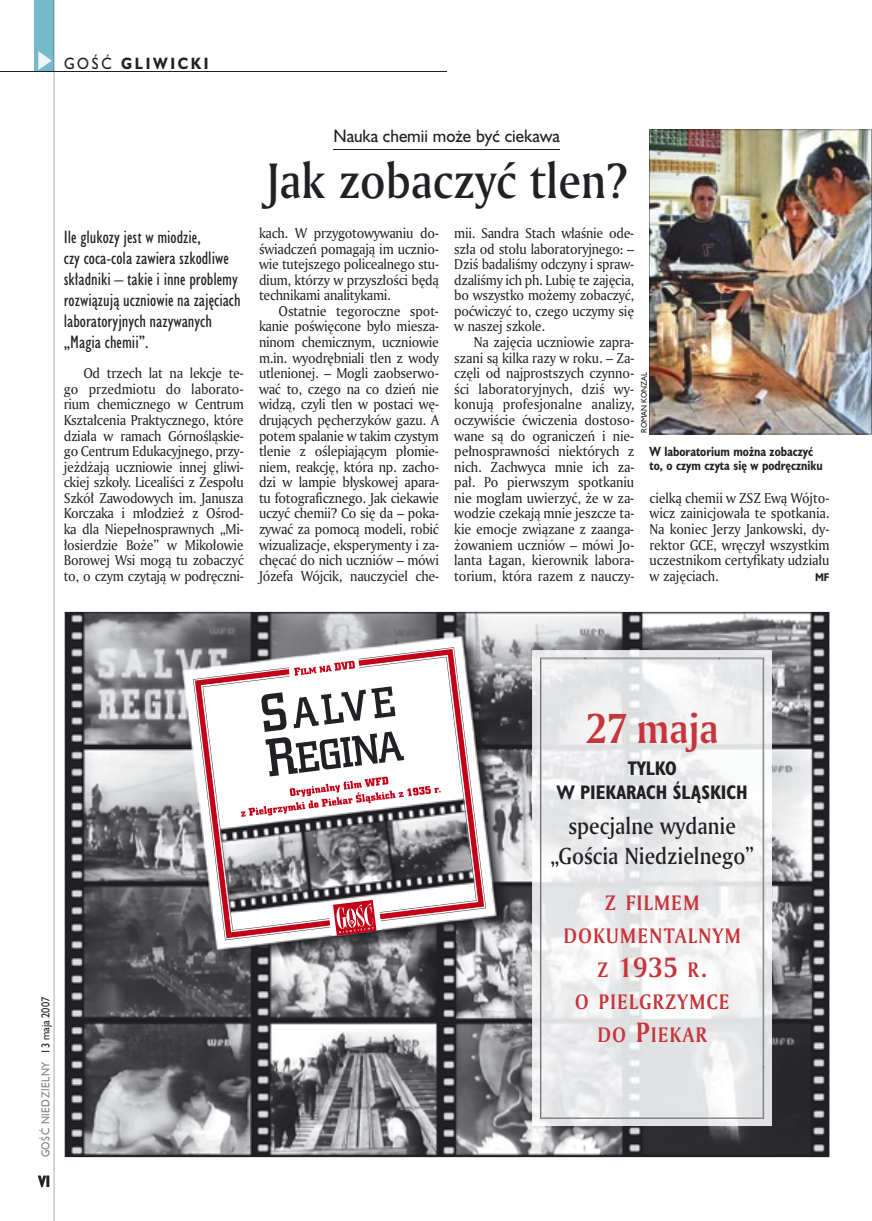
<style>
.page{position:relative;width:872px;height:1221px;background:#fff}
.page>*{position:absolute;margin:0;border:0;box-sizing:border-box;transform-origin:0 0}
.t1{font:48px "Amerigo Md PL";color:#212125;scale:.9 1}
.t2{font:700 40.5px "Amerigo PL";color:#c7343a;scale:.9 1}
.t3{font:700 27px "Amerigo PL";color:#c7343a;scale:.9 1}
.t4{font:22.5px/30px "Amerigo Md PL";color:#212125;text-align:center;scale:.9 1}
.t5{font:700 20.25px/33px "Amerigo PL";letter-spacing:.08em;color:#c7343a;text-align:center;scale:.9 1}
.t6{font:700 18px/24px "Humanst 521 Cn PL";color:#212125;text-align:center}
.t7{font:16.5px/21px "Humanst 521 Cn PL";color:#212125}
.t8{font:16.5px "Humanst 521 PL";color:#212125;scale:.94 1}
.t9{font:700 15px "Humanst 521 PL";letter-spacing:.2em;color:#212125;scale:.9 1}
.t10{font:700 15px "Humanst 521 Cn PL";color:#212125;scale:.94 1}
.t11{font:13.8px/15.6px "Amerigo PL";letter-spacing:-.02em;color:#212125;text-align:justify;scale:.94 1}
.t12{font:700 12.3px/14.4px "Humanst 521 Cn PL";color:#212125;scale:.94 1}
.t13{font:10.5px "Humanst 521 PL";letter-spacing:.05em;color:#7f7e83;scale:.9 1}
.t14{font:700 10.35px "Humanst 521 PL";color:#212125;scale:.9 1}
.t15{font:7.5px "Humanst 521 PL";color:#212125;scale:.94 1}
.s1{font-weight:400}
.s2{color:#212125}
.s3{font-size:20.25px}
.s4{font-size:27px}
</style>
<div class="page">
<div style="left:35px;top:0;width:19px;height:72px;background:#76baca"></div>
<svg style="left:38px;top:51px;width:14px;height:19px"></svg>
<hr style="left:54px;top:0;width:1px;height:1220px;background:#212125">
<hr style="left:0;top:72px;width:447px;height:1px;background:#212125">
<img style="left:649px;top:130px;width:223px;height:304px">
<hr style="left:333px;top:149px;width:227px;height:1px;background:#212125">
<img style="left:65px;top:612px;width:764px;height:545px">
<svg style="left:193px;top:647px;width:293px;height:293px"></svg>
<svg style="left:195px;top:649px;width:289px;height:289px"></svg>
<svg style="left:327px;top:896px;width:55px;height:39px"></svg>
<svg style="left:241px;top:650px;width:200px;height:166px"></svg>
<img style="left:532px;top:650px;width:240px;height:475px">
<img style="left:540px;top:1067px;width:224px;height:51px">
<img style="left:540px;top:657px;width:44px;height:410px">
<img style="left:719px;top:657px;width:45px;height:410px">
<img style="left:584px;top:657px;width:135px;height:2px">
<img style="left:541px;top:1065px;width:222px;height:52px">
<img style="left:541px;top:659px;width:45px;height:407px">
<img style="left:718px;top:659px;width:45px;height:407px">
<img style="left:585px;top:659px;width:134px;height:51px">
<p class="t9" style="left:64px;top:53px;width:162px"><span class="s1">GOŚĆ</span> GLIWICKI</p>
<p class="t7" style="left:64px;top:226px;width:178px">Ile glukozy jest w miodzie,<br>czy coca-cola zawiera szkodliwe składniki – takie i inne problemy rozwiązują uczniowie na zajęciach laboratoryjnych nazywanych „Magia chemii”.</p>
<p class="t11" style="left:64px;top:365px;width:193px;text-indent:20px">Od trzech lat na lekcje te&shy;go przedmiotu do laborato&shy;rium chemicznego w Centrum Kształcenia Praktycznego, które działa w ramach Górnośląskie&shy;go Centrum Edukacyjnego, przy&shy;jeżdżają uczniowie innej gliwi&shy;ckiej szkoły. Licealiści z Zespołu Szkół Zawodowych im. Janusza Korczaka i młodzież z Ośrod&shy;ka dla Niepełnosprawnych „Mi&shy;łosierdzie Boże” w Mikołowie Borowej Wsi mogą tu zobaczyć to, o czym czytają w podręczni-</p>
<p class="t8" style="left:333px;top:125px;width:242px">Nauka chemii może być ciekawa</p>
<h1 class="t1" style="left:266px;top:149px;width:402px">Jak zobaczyć tlen?</h1>
<p class="t11" style="left:259px;top:225px;width:193px">kach. W przygotowywaniu do&shy;świadczeń pomagają im ucznio&shy;wie tutejszego policealnego stu&shy;dium, którzy w przyszłości będą technikami analitykami.</p>
<p class="t11" style="left:259px;top:303px;width:193px;text-indent:20px">Ostatnie tegoroczne spot&shy;kanie poświęcone było miesza&shy;ninom chemicznym, uczniowie m.in. wyodrębniali tlen z wody utlenionej. – Mogli zaobserwo&shy;wać to, czego na co dzień nie widzą, czyli tlen w postaci wę&shy;drujących pęcherzyków gazu. A potem spalanie w takim czystym tlenie z oślepiającym płomie&shy;niem, reakcję, która np. zacho&shy;dzi w lampie błyskowej apara&shy;tu fotograficznego. Jak ciekawie uczyć chemii? Co się da – poka&shy;zywać za pomocą modeli, robić wizualizacje, eksperymenty i za&shy;chęcać do nich uczniów – mówi Józefa Wójcik, nauczyciel che-</p>
<p class="t11" style="left:454px;top:225px;width:193px">mii. Sandra Stach właśnie ode&shy;szła od stołu laboratoryjnego: – Dziś badaliśmy odczyny i spraw&shy;dzaliśmy ich ph. Lubię te zajęcia, bo wszystko możemy zobaczyć, poćwiczyć to, czego uczymy się w naszej szkole.</p>
<p class="t11" style="left:454px;top:334px;width:193px;text-indent:20px">Na zajęcia uczniowie zapra&shy;szani są kilka razy w roku. – Za&shy;częli od najprostszych czynno&shy;ści laboratoryjnych, dziś wy&shy;konują profesjonalne analizy, oczywiście ćwiczenia dostoso&shy;wane są do ograniczeń i nie&shy;pełnosprawności niektórych z nich. Zachwyca mnie ich za&shy;pał. Po pierwszym spotkaniu nie mogłam uwierzyć, że w za&shy;wodzie czekają mnie jeszcze ta&shy;kie emocje związane z zaanga&shy;żowaniem uczniów – mówi Jo&shy;lanta Łagan, kierownik labora&shy;torium, która razem z nauczy-</p>
<p class="t15" style="left:639px;top:432px;width:66px;rotate:-90deg">ROMAN KONZAL</p>
<p class="t12" style="left:649px;top:443px;width:186px">W laboratorium można zobaczyć to, o czym czyta się w podręczniku</p>
<p class="t11" style="left:649px;top:489px;width:193px">cielką chemii w ZSZ Ewą Wójto&shy;wicz zainicjowała te spotkania.<br>Na koniec Jerzy Jankowski, dy&shy;rektor GCE, wręczył wszystkim uczestnikom certyfikaty udziału w zajęciach.</p>
<p class="t14" style="left:815px;top:569px;width:17px">MF</p>
<p class="t13" style="left:38px;top:1157px;width:180px;rotate:-90deg">GOŚĆ NIEDZIELNY <span class="s2">13 maja 2007</span></p>
<p class="t10" style="left:38px;top:1170px;width:14px">VI</p>
<h2 class="t2" style="left:586px;top:701px;width:148px">27 maja</h2>
<h3 class="t6" style="left:557px;top:755px;width:193px">TYLKO<br>W PIEKARACH ŚLĄSKICH</h3>
<h3 class="t4" style="left:550px;top:810px;width:228px">specjalne wydanie „Gościa Niedzielnego”</h3>
<h3 class="t5" style="left:564px;top:885px;width:198px">Z FILMEM<br>DOKUMENTALNYM</h3>
<h3 class="t3" style="left:597px;top:949px;width:123px"><span class="s3">Z</span> 1935 <span class="s3">R</span>.</h3>
<h3 class="t5" style="left:575px;top:984px;width:173px">O PIELGRZYMCE<br>DO <span class="s4">P</span>IEKAR</h3>
</div>
